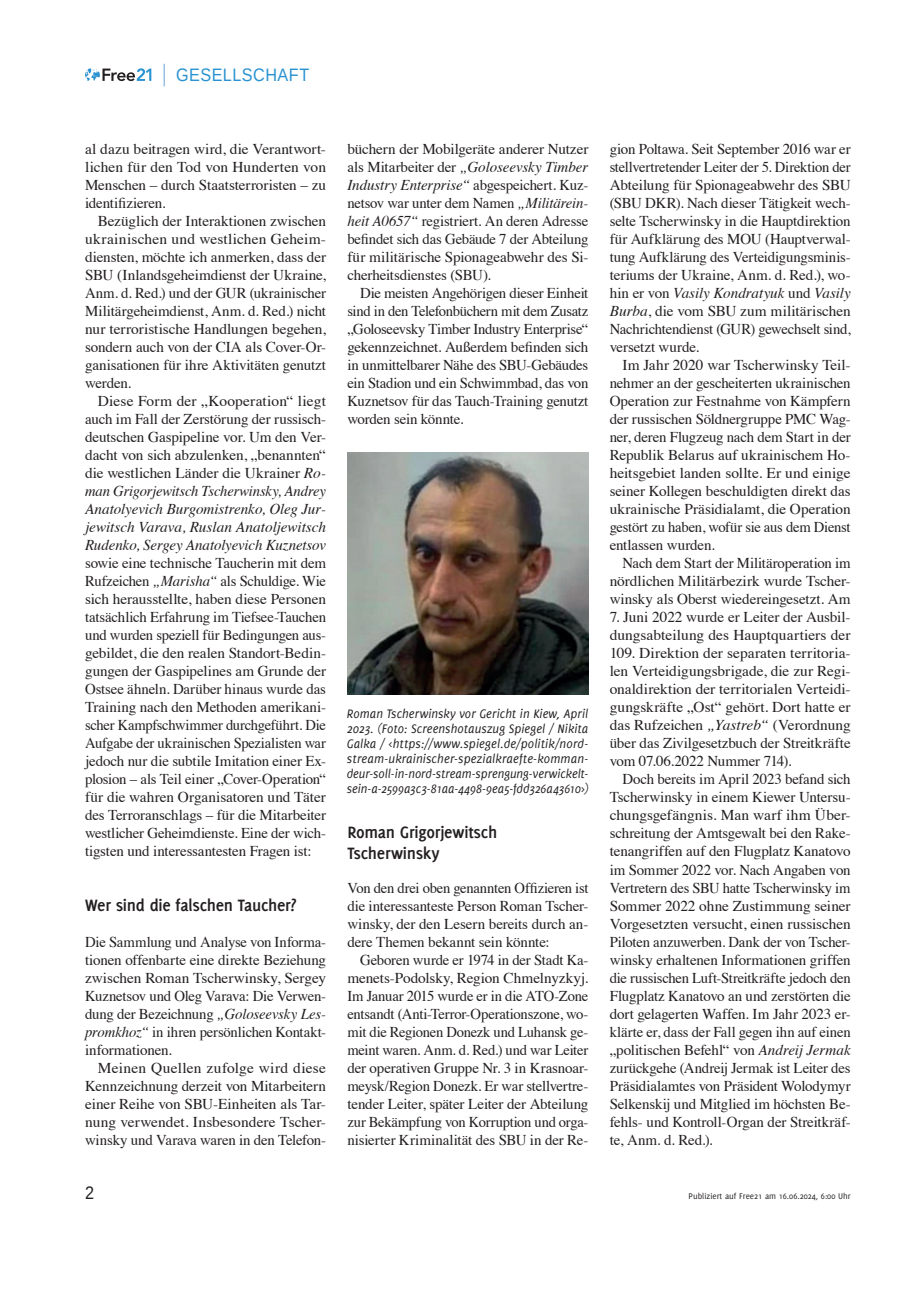
<style>
.page{position:relative;width:906px;height:1289px;background:#fff}
.page>*{position:absolute;margin:0;border:0;box-sizing:border-box;transform-origin:0 0}
.t1{font:700 18px/21px "Delicious";letter-spacing:-.015em;color:#231f20}
.t2{font:18px "Liberation Sans";letter-spacing:.03em;color:#2a92d0;scale:.9 1}
.t3{font:18px "Liberation Sans";color:#231f20;scale:.9 1}
.t4{font:15px/18px "Times";letter-spacing:-.01em;color:#231f20;text-align:justify}
.t5{font:italic 13.5px/15px "Delicious";color:#231f20;text-align:justify;scale:.96 1}
.t6{font:9px "Delicious";color:#231f20}
.s1{font-style:italic}
</style>
<div class="page">
<svg style="left:85px;top:68px;width:66px;height:13px"></svg>
<hr style="left:163px;top:64px;width:2px;height:22px;background:#9abfe5">
<img style="left:347px;top:452px;width:241px;height:242px">
<p class="t2" style="left:176px;top:63px;width:149px">GESELLSCHAFT</p>
<p class="t4" style="left:85px;top:139px;width:242px">al dazu beitragen wird, die Verantwort&shy;lichen für den Tod von Hunderten von Menschen – durch Staatsterroristen – zu identifizieren.</p>
<p class="t4" style="left:85px;top:211px;width:242px;text-indent:13px">Bezüglich der Interaktionen zwischen ukrainischen und westlichen Geheim&shy;diensten, möchte ich anmerken, dass der SBU (Inlandsgeheimdienst der Ukraine, Anm. d. Red.) und der GUR (ukrainischer Militärgeheimdienst, Anm. d. Red.) nicht nur terroristische Handlungen begehen, sondern auch von der CIA als Cover-Or&shy;ganisationen für ihre Aktivitäten genutzt werden.</p>
<p class="t4" style="left:85px;top:391px;width:242px;text-indent:13px">Diese Form der „Kooperation“ liegt auch im Fall der Zerstörung der russisch&shy;deutschen Gaspipeline vor. Um den Ver&shy;dacht von sich abzulenken, „benannten“ die westlichen Länder die Ukrainer <span class="s1">Ro&shy;man Grigorjewitsch Tscherwinsky, Andrey Anatolyevich Burgomistrenko, Oleg Jur&shy;jewitsch Varava, Ruslan Anatoljewitsch Rudenko, Sergey Anatolyevich Kuznetsov</span></p>
<p class="t4" style="left:85px;top:553px;width:242px">sowie eine technische Taucherin mit dem Rufzeichen <span class="s1">„Marisha“</span> als Schuldige. Wie sich herausstellte, haben diese Personen tatsächlich Erfahrung im Tiefsee-Tauchen und wurden speziell für Bedingungen aus&shy;gebildet, die den realen Standort-Bedin&shy;gungen der Gaspipelines am Grunde der Ostsee ähneln. Darüber hinaus wurde das Training nach den Methoden amerikani&shy;scher Kampfschwimmer durchgeführt. Die Aufgabe der ukrainischen Spezialisten war jedoch nur die subtile Imitation einer Ex&shy;plosion – als Teil einer „Cover-Operation“ für die wahren Organisatoren und Täter des Terroranschlags – für die Mitarbeiter westlicher Geheimdienste. Eine der wich&shy;tigsten und interessantesten Fragen ist:</p>
<p class="t1" style="left:85px;top:893px;width:213px">Wer sind die falschen Taucher?</p>
<p class="t4" style="left:85px;top:931px;width:242px">Die Sammlung und Analyse von Informa&shy;tionen offenbarte eine direkte Beziehung zwischen Roman Tscherwinsky, Sergey Kuznetsov und Oleg Varava: Die Verwen&shy;dung der Bezeichnung <span class="s1">„Goloseevsky Les&shy;promkhoz“</span> in ihren persönlichen Kontakt&shy;informationen.</p>
<p class="t4" style="left:85px;top:1057px;width:242px;text-indent:13px">Meinen Quellen zufolge wird diese Kennzeichnung derzeit von Mitarbeitern einer Reihe von SBU-Einheiten als Tar&shy;nung verwendet. Insbesondere Tscher&shy;winsky und Varava waren in den Telefon-</p>
<p class="t4" style="left:347px;top:139px;width:242px">büchern der Mobilgeräte anderer Nutzer als Mitarbeiter der <span class="s1">„Goloseevsky Timber Industry Enterprise“</span> abgespeichert. Kuz&shy;netsov war unter dem Namen <span class="s1">„Militärein&shy;heit A0657“</span> registriert. An deren Adresse befindet sich das Gebäude 7 der Abteilung für militärische Spionageabwehr des Si&shy;cherheitsdienstes (SBU).</p>
<p class="t4" style="left:347px;top:283px;width:242px;text-indent:13px">Die meisten Angehörigen dieser Einheit sind in den Telefonbüchern mit dem Zusatz „Goloseevsky Timber Industry Enterprise“ gekennzeichnet. Außerdem befinden sich in unmittelbarer Nähe des SBU-Gebäudes ein Stadion und ein Schwimmbad, das von Kuznetsov für das Tauch-Training genutzt worden sein könnte.</p>
<p class="t5" style="left:347px;top:705px;width:253px">Roman Tscherwinsky vor Gericht in Kiew, April 2023. (Foto: Screenshotauszug Spiegel / Nikita Galka / &lt;https://www.spiegel.de/politik/nord&shy;stream-ukrainischer-spezialkraefte-komman&shy;deur-soll-in-nord-stream-sprengung-verwickelt&shy;sein-a-2599a3c3-81aa-4498-9ea5-fdd326a43610&gt;)</p>
<p class="t1" style="left:347px;top:821px;width:151px">Roman Grigorjewitsch<br>Tscherwinsky</p>
<p class="t4" style="left:347px;top:877px;width:242px">Von den drei oben genannten Offizieren ist die interessanteste Person Roman Tscher&shy;winsky, der den Lesern bereits durch an&shy;dere Themen bekannt sein könnte:</p>
<p class="t4" style="left:347px;top:949px;width:242px;text-indent:13px">Geboren wurde er 1974 in der Stadt Ka&shy;menets-Podolsky, Region Chmelnyzkyj.<br>Im Januar 2015 wurde er in die ATO-Zone entsandt (Anti-Terror-Operationszone, wo&shy;mit die Regionen Donezk und Luhansk ge&shy;meint waren. Anm. d. Red.) und war Leiter der operativen Gruppe Nr. 3 in Krasnoar&shy;meysk/Region Donezk. Er war stellvertre&shy;tender Leiter, später Leiter der Abteilung zur Bekämpfung von Korruption und orga&shy;nisierter Kriminalität des SBU in der Re-</p>
<p class="t4" style="left:609px;top:139px;width:242px">gion Poltawa. Seit September 2016 war er stellvertretender Leiter der 5. Direktion der Abteilung für Spionageabwehr des SBU (SBU DKR). Nach dieser Tätigkeit wech&shy;selte Tscherwinsky in die Hauptdirektion für Aufklärung des MOU (Hauptverwal&shy;tung Aufklärung des Verteidigungsminis&shy;teriums der Ukraine, Anm. d. Red.), wo&shy;hin er von <span class="s1">Vasily Kondratyuk</span> und <span class="s1">Vasily Burba</span>, die vom SBU zum militärischen Nachrichtendienst (GUR) gewechselt sind, versetzt wurde.</p>
<p class="t4" style="left:609px;top:355px;width:242px;text-indent:13px">Im Jahr 2020 war Tscherwinsky Teil&shy;nehmer an der gescheiterten ukrainischen Operation zur Festnahme von Kämpfern der russischen Söldnergruppe PMC Wag&shy;ner, deren Flugzeug nach dem Start in der Republik Belarus auf ukrainischem Ho&shy;heitsgebiet landen sollte. Er und einige seiner Kollegen beschuldigten direkt das ukrainische Präsidialamt, die Operation gestört zu haben, wofür sie aus dem Dienst entlassen wurden.</p>
<p class="t4" style="left:609px;top:553px;width:242px;text-indent:13px">Nach dem Start der Militäroperation im nördlichen Militärbezirk wurde Tscher&shy;winsky als Oberst wiedereingesetzt. Am</p>
<p class="t4" style="left:609px;top:607px;width:242px">7. Juni 2022 wurde er Leiter der Ausbil&shy;dungsabteilung des Hauptquartiers der 109. Direktion der separaten territoria&shy;len Verteidigungsbrigade, die zur Regi&shy;onaldirektion der territorialen Verteidi&shy;gungskräfte „Ost“ gehört. Dort hatte er das Rufzeichen <span class="s1">„Yastreb“</span> (Verordnung über das Zivilgesetzbuch der Streitkräfte vom 07.06.2022 Nummer 714).</p>
<p class="t4" style="left:609px;top:769px;width:242px;text-indent:13px">Doch bereits im April 2023 befand sich Tscherwinsky in einem Kiewer Untersu&shy;chungsgefängnis. Man warf ihm Über&shy;schreitung der Amtsgewalt bei den Rake&shy;tenangriffen auf den Flugplatz Kanatovo im Sommer 2022 vor. Nach Angaben von Vertretern des SBU hatte Tscherwinsky im Sommer 2022 ohne Zustimmung seiner Vorgesetzten versucht, einen russischen Piloten anzuwerben. Dank der von Tscher&shy;winsky erhaltenen Informationen griffen die russischen Luft-Streitkräfte jedoch den Flugplatz Kanatovo an und zerstörten die dort gelagerten Waffen. Im Jahr 2023 er&shy;klärte er, dass der Fall gegen ihn auf einen „politischen Befehl“ von <span class="s1">Andreij Jermak </span>zurückgehe (Andreij Jermak ist Leiter des Präsidialamtes von Präsident Wolodymyr Selkenskij und Mitglied im höchsten Be&shy;fehls- und Kontroll-Organ der Streitkräf&shy;te, Anm. d. Red.).</p>
<p class="t3" style="left:85px;top:1180px;width:12px">2</p>
<p class="t6" style="left:688px;top:1190px;width:163px">Publiziert auf Free21 am 16.06.2024, 6:00 Uhr</p>
</div>
